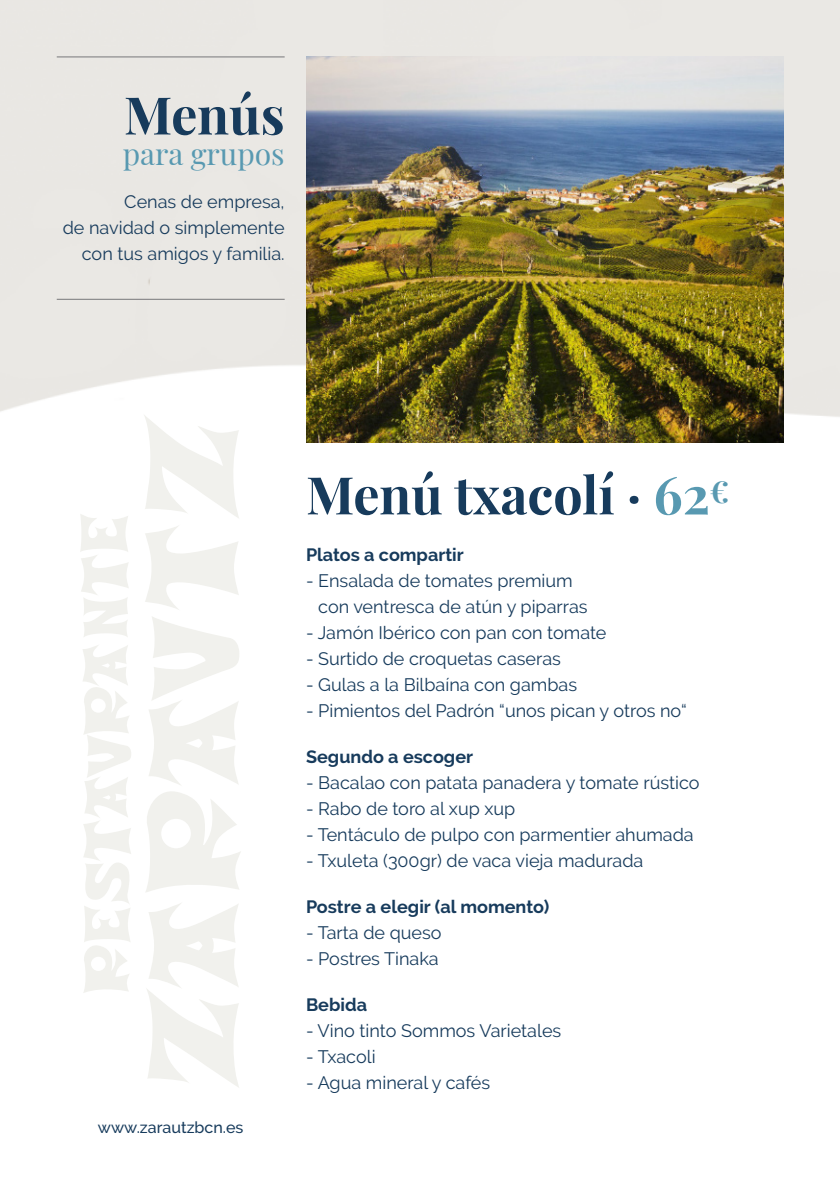
<style>
.page{position:relative;width:840px;height:1191px;background:#fff}
.page>*{position:absolute;margin:0;border:0;box-sizing:border-box;transform-origin:0 0}
.t1{font:700 52px "Playfair Display";color:#173b5c}
.t2{font:30px "Playfair Display";color:#5899b1}
.t3{font:18px/26px "Raleway";color:#173b5c;text-align:right}
.t4{font:700 18px "Raleway";color:#173b5c}
.t5{font:500 16px "Raleway";color:#173b5c}
.s1{color:#5899b1}
</style>
<div class="page">
<img style="left:0;top:0;width:839px;height:443px">
<svg style="left:147px;top:903px;width:92px;height:184px"></svg>
<svg style="left:143px;top:414px;width:98px;height:478px"></svg>
<svg style="left:83px;top:645px;width:48px;height:348px"></svg>
<svg style="left:80px;top:514px;width:49px;height:123px"></svg>
<img style="left:306px;top:57px;width:476px;height:385px">
<hr style="left:57px;top:57px;width:227px;height:1px;background:#77777a">
<hr style="left:57px;top:299px;width:227px;height:1px;background:#77777a">
<p class="t1" style="left:124px;top:74px;width:162px">Menús</p>
<p class="t2" style="left:123px;top:130px;width:163px">para grupos</p>
<p class="t3" style="left:124px;top:189px;width:162px">Cenas de empresa,</p>
<p class="t3" style="left:63px;top:215px;width:223px">de navidad o simplemente con tus amigos y familia.</p>
<p class="t5" style="left:98px;top:1118px;width:147px">www.zarautzbcn.es</p>
<p class="t1" style="left:306px;top:454px;width:424px">Menú txacolí · <span class="s1">62</span><sup>€</sup></p>
<p class="t4" style="left:306px;top:544px;width:159px">Platos a compartir</p>
<p class="t3" style="left:306px;top:567px;width:268px">- Ensalada de tomates premium</p>
<p class="t3" style="left:318px;top:593px;width:271px">con ventresca de atún y piparras</p>
<p class="t3" style="left:306px;top:619px;width:302px">- Jamón Ibérico con pan con tomate</p>
<p class="t3" style="left:306px;top:645px;width:256px">- Surtido de croquetas caseras</p>
<p class="t3" style="left:306px;top:671px;width:272px">- Gulas a la Bilbaína con gambas</p>
<p class="t3" style="left:306px;top:697px;width:382px">- Pimientos del Padrón “unos pican y otros no“</p>
<p class="t4" style="left:306px;top:746px;width:168px">Segundo a escoger</p>
<p class="t3" style="left:306px;top:769px;width:395px">- Bacalao con patata panadera y tomate rústico</p>
<p class="t3" style="left:306px;top:795px;width:211px">- Rabo de toro al xup xup</p>
<p class="t3" style="left:306px;top:821px;width:389px">- Tentáculo de pulpo con parmentier ahumada</p>
<p class="t3" style="left:306px;top:847px;width:338px">- Txuleta (300gr) de vaca vieja madurada</p>
<p class="t4" style="left:306px;top:896px;width:244px">Postre a elegir (al momento)</p>
<p class="t3" style="left:306px;top:919px;width:137px">- Tarta de queso</p>
<p class="t3" style="left:306px;top:945px;width:134px">- Postres Tinaka</p>
<p class="t4" style="left:306px;top:994px;width:63px">Bebida</p>
<p class="t3" style="left:306px;top:1017px;width:257px">- Vino tinto Sommos Varietales</p>
<p class="t3" style="left:306px;top:1043px;width:71px">- Txacoli</p>
<p class="t3" style="left:306px;top:1069px;width:185px">- Agua mineral y cafés</p>
</div>
